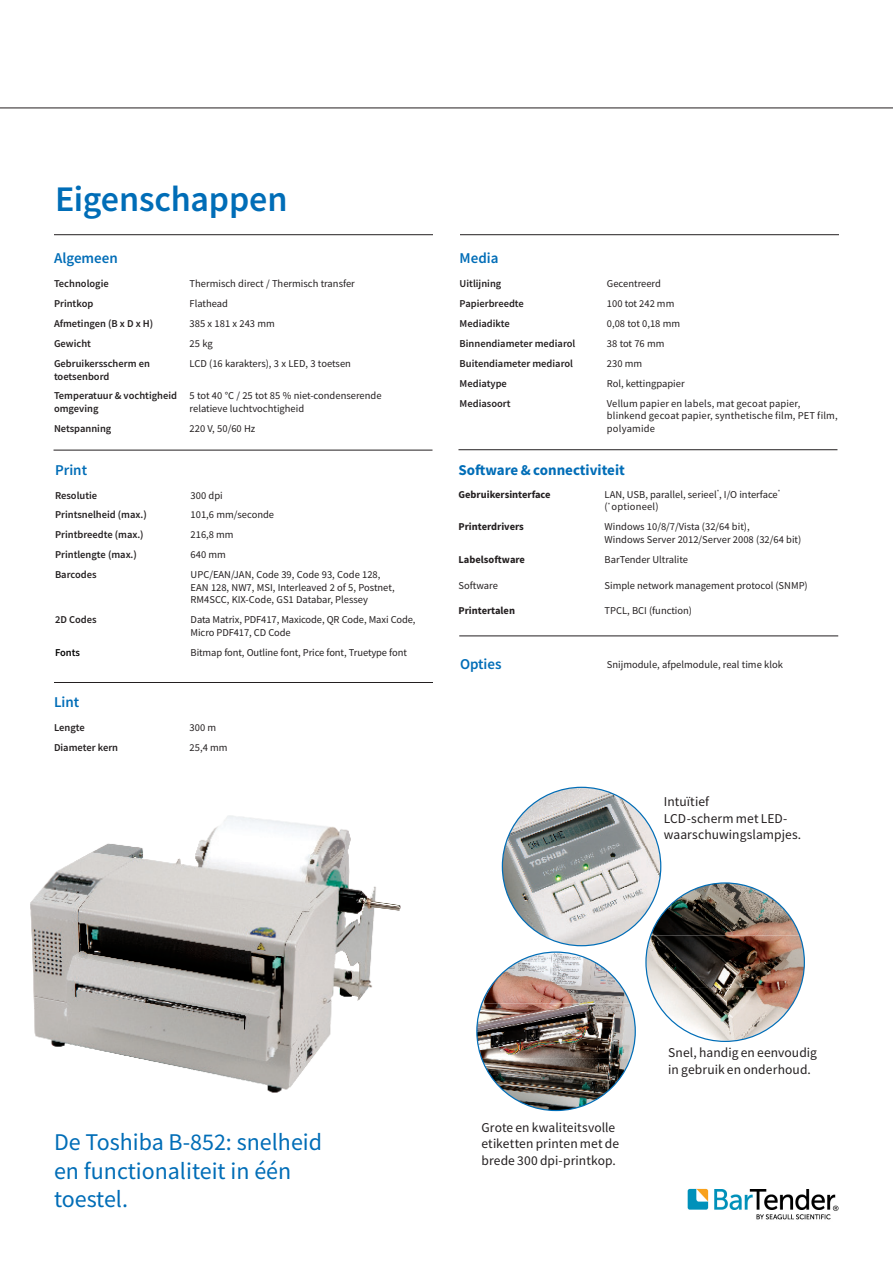
<style>
.page{position:relative;width:893px;height:1263px;background:#fff}
.page>*{position:absolute;margin:0;border:0;box-sizing:border-box;transform-origin:0 0}
.Section_title_gradient{font:500 36px "Toshiba Sans";letter-spacing:-.005em;color:#006db7}
.slogan{font:24px/28.8px "Toshiba Sans";color:#006db7}
.Table_section_tiltes{font:500 15px "Toshiba Sans";color:#006db7}
.Table_section_tiltes-2{font:700 15px "Toshiba Sans";color:#006db7}
.Features_bullets_text{font:13.5px/16.2px "Toshiba Sans";letter-spacing:.01em;color:#231f20}
.Table_text_Roman{font:10.5px/12.6px "Toshiba Sans";color:#231f20}
.Table_text_Bold{font:500 10.5px/12.6px "Toshiba Sans";color:#231f20}
.Table_text_Bold-2{font:700 10.5px "Toshiba Sans";color:#231f20}
.Table_text_Roman-2{font:10.5px "Toshiba Sans";letter-spacing:.02em;color:#231f20}
.Table_text_Bold-3{font:10.5px "Toshiba Sans";color:#231f20}
.Table_text_Bold-4{font:500 10.5px "Toshiba Sans";letter-spacing:-.005em;color:#000}
</style>
<div class="page">
<img style="left:30px;top:815px;width:371px;height:278px">
<img style="left:651px;top:883px;width:149px;height:52px">
<img style="left:646px;top:935px;width:158px;height:53px">
<img style="left:650px;top:988px;width:150px;height:52px">
<img style="left:482px;top:953px;width:148px;height:50px">
<img style="left:477px;top:1003px;width:158px;height:55px">
<img style="left:481px;top:1058px;width:150px;height:52px">
<img style="left:505px;top:787px;width:153px;height:59px">
<img style="left:502px;top:846px;width:159px;height:69px">
<img style="left:519px;top:915px;width:125px;height:31px">
<hr style="left:54px;top:234px;width:379px;height:1px;background:#231f20">
<hr style="left:460px;top:234px;width:379px;height:1px;background:#231f20">
<hr style="left:54px;top:450px;width:378px;height:1px;background:#231f20">
<hr style="left:54px;top:682px;width:379px;height:1px;background:#231f20">
<hr style="left:459px;top:636px;width:379px;height:1px;background:#231f20">
<img style="left:687px;top:1188px;width:152px;height:32px">
<hr style="left:458px;top:449px;width:379px;height:1px;background:#231f20">
<hr style="left:0;top:108px;width:893px;height:1px;background:#231f20">
<p class="Section_title_gradient" style="left:55px;top:176px;width:234px">Eigenschappen</p>
<p class="Table_section_tiltes" style="left:54px;top:249px;width:65px">Algemeen</p>
<p class="Table_text_Bold" style="left:54px;top:277px;width:56px">Technologie</p>
<p class="Table_text_Roman" style="left:190px;top:278px;width:167px">Thermisch direct / Thermisch transfer</p>
<p class="Table_text_Bold" style="left:54px;top:297px;width:41px">Printkop</p>
<p class="Table_text_Roman" style="left:190px;top:297px;width:40px">Flathead</p>
<p class="Table_text_Bold" style="left:54px;top:317px;width:101px">Afmetingen (B x D x H)</p>
<p class="Table_text_Roman" style="left:190px;top:317px;width:87px">385 x 181 x 243 mm</p>
<p class="Table_text_Bold" style="left:54px;top:337px;width:39px">Gewicht</p>
<p class="Table_text_Roman" style="left:190px;top:337px;width:25px">25 kg</p>
<p class="Table_text_Bold" style="left:54px;top:357px;width:97px">Gebruikersscherm en toetsenbord</p>
<p class="Table_text_Roman" style="left:190px;top:357px;width:163px">LCD (16 karakters), 3 x LED, 3 toetsen</p>
<p class="Table_text_Bold" style="left:54px;top:389px;width:125px">Temperatuur &amp; vochtigheid omgeving</p>
<p class="Table_text_Roman" style="left:190px;top:390px;width:193px">5 tot 40 °C / 25 tot 85 % niet-condenserende</p>
<p class="Table_text_Roman" style="left:190px;top:402px;width:116px">relatieve luchtvochtigheid</p>
<p class="Table_text_Bold" style="left:54px;top:422px;width:59px">Netspanning</p>
<p class="Table_text_Roman" style="left:190px;top:422px;width:67px">220 V, 50/60 Hz</p>
<p class="Table_section_tiltes" style="left:55px;top:460px;width:34px">Print</p>
<p class="Table_text_Bold" style="left:55px;top:489px;width:44px">Resolutie</p>
<p class="Table_text_Roman" style="left:191px;top:489px;width:34px">300 dpi</p>
<p class="Table_text_Bold" style="left:55px;top:509px;width:93px">Printsnelheid (max.)</p>
<p class="Table_text_Roman" style="left:191px;top:509px;width:85px">101,6 mm/seconde</p>
<p class="Table_text_Bold" style="left:55px;top:528px;width:90px">Printbreedte (max.)</p>
<p class="Table_text_Roman" style="left:191px;top:528px;width:44px">216,8 mm</p>
<p class="Table_text_Bold" style="left:55px;top:548px;width:83px">Printlengte (max.)</p>
<p class="Table_text_Roman" style="left:191px;top:548px;width:37px">640 mm</p>
<p class="Table_text_Bold" style="left:55px;top:568px;width:43px">Barcodes</p>
<p class="Table_text_Roman" style="left:191px;top:568px;width:205px">UPC/EAN/JAN, Code 39, Code 93, Code 128,<br>EAN 128, NW7, MSI, Interleaved 2 of 5, Postnet,<br>RM4SCC, KIX-Code, GS1 Databar, Plessey</p>
<p class="Table_text_Bold" style="left:55px;top:613px;width:43px">2D Codes</p>
<p class="Table_text_Roman" style="left:191px;top:613px;width:226px">Data Matrix, PDF417, Maxicode, QR Code, Maxi Code,<br>Micro PDF417, CD Code</p>
<p class="Table_text_Bold-4" style="left:55px;top:645px;width:27px">Fonts</p>
<p class="Table_text_Roman" style="left:191px;top:646px;width:218px">Bitmap font, Outline font, Price font, Truetype font</p>
<p class="Table_section_tiltes" style="left:54px;top:692px;width:27px">Lint</p>
<p class="Table_text_Bold" style="left:54px;top:721px;width:32px">Lengte</p>
<p class="Table_text_Roman" style="left:190px;top:721px;width:28px">300 m</p>
<p class="Table_text_Bold" style="left:54px;top:741px;width:66px">Diameter kern</p>
<p class="Table_text_Roman" style="left:190px;top:741px;width:39px">25,4 mm</p>
<p class="Table_section_tiltes" style="left:460px;top:249px;width:40px">Media</p>
<p class="Table_text_Bold" style="left:460px;top:277px;width:43px">Uitlijning</p>
<p class="Table_text_Roman" style="left:607px;top:278px;width:56px">Gecentreerd</p>
<p class="Table_text_Bold" style="left:460px;top:297px;width:66px">Papierbreedte</p>
<p class="Table_text_Roman" style="left:607px;top:297px;width:69px">100 tot 242 mm</p>
<p class="Table_text_Bold" style="left:460px;top:317px;width:52px">Mediadikte</p>
<p class="Table_text_Roman" style="left:607px;top:317px;width:75px">0,08 tot 0,18 mm</p>
<p class="Table_text_Bold" style="left:460px;top:337px;width:117px">Binnendiameter mediarol</p>
<p class="Table_text_Roman" style="left:607px;top:337px;width:59px">38 tot 76 mm</p>
<p class="Table_text_Bold" style="left:460px;top:357px;width:115px">Buitendiameter mediarol</p>
<p class="Table_text_Roman" style="left:607px;top:357px;width:37px">230 mm</p>
<p class="Table_text_Bold" style="left:460px;top:377px;width:49px">Mediatype</p>
<p class="Table_text_Roman" style="left:607px;top:377px;width:79px">Rol, kettingpapier</p>
<p class="Table_text_Bold" style="left:460px;top:397px;width:52px">Mediasoort</p>
<p class="Table_text_Roman" style="left:607px;top:397px;width:232px">Vellum papier en labels, mat gecoat papier, blinkend gecoat papier, synthetische film, PET film, polyamide</p>
<p class="Table_section_tiltes-2" style="left:458px;top:459px;width:168px">Software &amp; connectiviteit</p>
<p class="Table_text_Bold-2" style="left:458px;top:487px;width:94px">Gebruikersinterface</p>
<p class="Table_text_Roman" style="left:605px;top:488px;width:177px">LAN, USB, parallel, serieel<sup>*</sup>, I/O interface<sup>*</sup></p>
<p class="Table_text_Roman-2" style="left:605px;top:500px;width:55px">(<sup>*</sup> optioneel)</p>
<p class="Table_text_Bold-2" style="left:458px;top:520px;width:67px">Printerdrivers</p>
<p class="Table_text_Roman" style="left:605px;top:520px;width:198px">Windows 10/8/7/Vista (32/64 bit),<br>Windows Server 2012/Server 2008 (32/64 bit)</p>
<p class="Table_text_Bold-2" style="left:458px;top:552px;width:68px">Labelsoftware</p>
<p class="Table_text_Roman" style="left:605px;top:553px;width:85px">BarTender Ultralite</p>
<p class="Table_text_Bold-3" style="left:458px;top:578px;width:41px">Software</p>
<p class="Table_text_Roman" style="left:604px;top:579px;width:205px">Simple network management protocol (SNMP)</p>
<p class="Table_text_Bold-2" style="left:458px;top:604px;width:58px">Printertalen</p>
<p class="Table_text_Roman" style="left:605px;top:605px;width:89px">TPCL, BCI (function)</p>
<p class="Table_section_tiltes" style="left:460px;top:654px;width:43px">Opties</p>
<p class="Table_text_Roman" style="left:607px;top:658px;width:178px">Snijmodule, afpelmodule, real time klok</p>
<p class="Features_bullets_text" style="left:664px;top:794px;width:47px">Intuïtief</p>
<p class="Features_bullets_text" style="left:664px;top:810px;width:125px">LCD-scherm met LED-</p>
<p class="Features_bullets_text" style="left:664px;top:826px;width:139px">waarschuwingslampjes.</p>
<p class="slogan" style="left:54px;top:1127px;width:270px">De Toshiba B-852: snelheid en functionaliteit in één toestel.</p>
<p class="Features_bullets_text" style="left:481px;top:1119px;width:139px">Grote en kwaliteitsvolle etiketten printen met de brede 300 dpi-printkop.</p>
<p class="Features_bullets_text" style="left:668px;top:1045px;width:150px">Snel, handig en eenvoudig in gebruik en onderhoud.</p>
</div>
